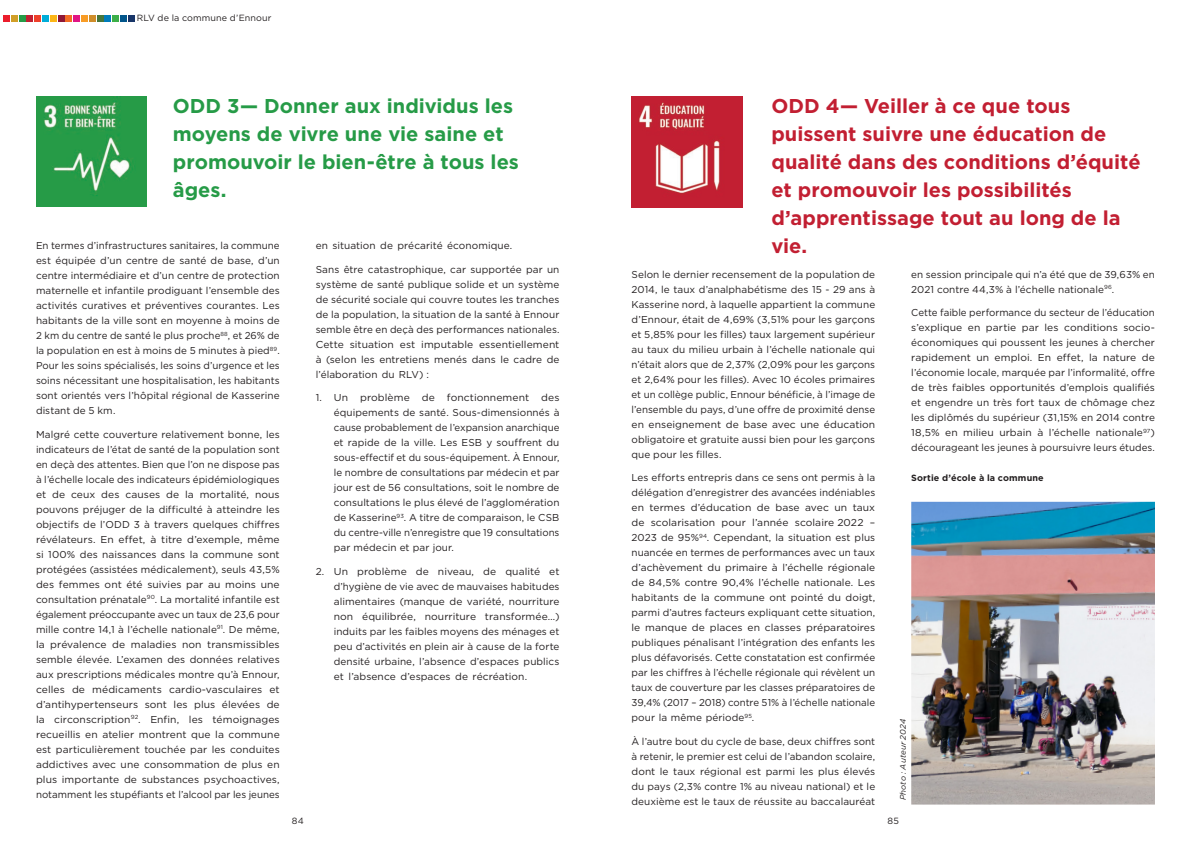
<style>
.page{position:relative;width:1191px;height:842px;background:#fff}
.page>*{position:absolute;margin:0;border:0;box-sizing:border-box;transform-origin:0 0}
.titre_1{font:700 20px/28px "Gotham";color:#c21f32}
.titre_1-2{font:700 20px/28px "Gotham";color:#269b47}
.t1{font:10px/15px "Gotham";letter-spacing:.005em;color:#231f20;text-align:justify}
.t2{font:9px "Gotham";letter-spacing:.015em;color:#231f20}
.encart{font:700 9px "Gotham";letter-spacing:.015em;color:#231f20}
.source_2{font:italic 8px "Gotham";letter-spacing:.015em;color:#231f20}
</style>
<div class="page">
<div style="left:3px;top:15px;width:7px;height:6px;background:#eb1d2c"></div>
<div style="left:11px;top:15px;width:7px;height:6px;background:#d19f28"></div>
<div style="left:19px;top:15px;width:7px;height:6px;background:#269b47"></div>
<svg style="left:27px;top:15px;width:6px;height:6px"></svg>
<div style="left:34px;top:15px;width:7px;height:6px;background:#ee402a"></div>
<div style="left:42px;top:15px;width:7px;height:6px;background:#00add9"></div>
<div style="left:50px;top:15px;width:7px;height:6px;background:#fcb616"></div>
<svg style="left:58px;top:15px;width:14px;height:6px"></svg>
<div style="left:73px;top:15px;width:7px;height:6px;background:#e11584"></div>
<div style="left:81px;top:15px;width:7px;height:6px;background:#f89c25"></div>
<div style="left:89px;top:15px;width:7px;height:6px;background:#cf8d2a"></div>
<svg style="left:97px;top:15px;width:14px;height:6px"></svg>
<div style="left:112px;top:15px;width:7px;height:6px;background:#3daf49"></div>
<div style="left:120px;top:15px;width:7px;height:6px;background:#01558a"></div>
<div style="left:128px;top:15px;width:7px;height:6px;background:#183568"></div>
<img style="left:36px;top:96px;width:111px;height:111px">
<img style="left:631px;top:97px;width:111px;height:110px">
<img style="left:911px;top:502px;width:244px;height:302px">
<p class="t2" style="left:137px;top:12px;width:136px">RLV de la commune d’Ennour</p>
<p class="titre_1-2" style="left:173px;top:92px;width:347px">ODD 3— Donner aux individus les moyens de vivre une vie saine et promouvoir le bien-être à tous les âges.</p>
<p class="t1" style="left:36px;top:238px;width:245px">En termes d’infrastructures sanitaires, la commune est équipée d’un centre de santé de base, d’un centre intermédiaire et d’un centre de protection maternelle et infantile prodiguant l’ensemble des activités curatives et préventives courantes. Les habitants de la ville sont en moyenne à moins de 2 km du centre de santé le plus proche<sup>88</sup>, et 26% de la population en est à moins de 5 minutes à pied<sup>89</sup>.<br>Pour les soins spécialisés, les soins d’urgence et les soins nécessitant une hospitalisation, les habitants sont orientés vers l’hôpital régional de Kasserine distant de 5 km.</p>
<p class="t1" style="left:36px;top:426px;width:245px">Malgré cette couverture relativement bonne, les indicateurs de l’état de santé de la population sont en deçà des attentes. Bien que l’on ne dispose pas à l’échelle locale des indicateurs épidémiologiques et de ceux des causes de la mortalité, nous pouvons préjuger de la difficulté à atteindre les objectifs de l’ODD 3 à travers quelques chiffres révélateurs. En effet, à titre d’exemple, même si 100% des naissances dans la commune sont protégées (assistées médicalement), seuls 43,5% des femmes ont été suivies par au moins une consultation prénatale<sup>90</sup>. La mortalité infantile est également préoccupante avec un taux de 23,6 pour mille contre 14,1 à l’échelle nationale<sup>91</sup>. De même, la prévalence de maladies non transmissibles semble élevée. L’examen des données relatives aux prescriptions médicales montre qu’à Ennour, celles de médicaments cardio-vasculaires et d’antihypertenseurs sont les plus élevées de la circonscription<sup>92</sup>. Enfin, les témoignages recueillis en atelier montrent que la commune est particulièrement touchée par les conduites addictives avec une consommation de plus en plus importante de substances psychoactives, notamment les stupéfiants et l’alcool par les jeunes</p>
<p class="t1" style="left:316px;top:238px;width:198px">en situation de précarité économique.</p>
<p class="t1" style="left:316px;top:261px;width:245px">Sans être catastrophique, car supportée par un système de santé publique solide et un système de sécurité sociale qui couvre toutes les tranches de la population, la situation de la santé à Ennour semble être en deçà des performances nationales.<br>Cette situation est imputable essentiellement à (selon les entretiens menés dans le cadre de l’élaboration du RLV) :</p>
<p class="t1" style="left:334px;top:390px;width:227px;text-indent:-18px">1. Un problème de fonctionnement des équipements de santé. Sous-dimensionnés à cause probablement de l’expansion anarchique et rapide de la ville. Les ESB y souffrent du sous-effectif et du sous-équipement. À Ennour, le nombre de consultations par médecin et par jour est de 56 consultations, soit le nombre de consultations le plus élevé de l’agglomération de Kasserine<sup>93</sup>. A titre de comparaison, le CSB du centre-ville n’enregistre que 19 consultations par médecin et par jour.</p>
<p class="t1" style="left:334px;top:563px;width:227px;text-indent:-18px">2. Un problème de niveau, de qualité et d’hygiène de vie avec de mauvaises habitudes alimentaires (manque de variété, nourriture non équilibrée, nourriture transformée…) induits par les faibles moyens des ménages et peu d’activités en plein air à cause de la forte densité urbaine, l’absence d’espaces publics et l’absence d’espaces de récréation.</p>
<p class="titre_1" style="left:771px;top:92px;width:371px">ODD 4— Veiller à ce que tous puissent suivre une éducation de qualité dans des conditions d’équité et promouvoir les possibilités d’apprentissage tout au long de la vie.</p>
<p class="t1" style="left:631px;top:266px;width:245px">Selon le dernier recensement de la population de 2014, le taux d’analphabétisme des 15 - 29 ans à Kasserine nord, à laquelle appartient la commune d’Ennour, était de 4,69% (3,51% pour les garçons et 5,85% pour les filles) taux largement supérieur au taux du milieu urbain à l’échelle nationale qui n’était alors que de 2,37% (2,09% pour les garçons et 2,64% pour les filles). Avec 10 écoles primaires et un collège public, Ennour bénéficie, à l’image de l’ensemble du pays, d’une offre de proximité dense en enseignement de base avec une éducation obligatoire et gratuite aussi bien pour les garçons que pour les filles.</p>
<p class="t1" style="left:631px;top:470px;width:245px">Les efforts entrepris dans ce sens ont permis à la délégation d’enregistrer des avancées indéniables en termes d’éducation de base avec un taux de scolarisation pour l’année scolaire 2022 – 2023 de 95%<sup>94</sup>. Cependant, la situation est plus nuancée en termes de performances avec un taux d’achèvement du primaire à l’échelle régionale de 84,5% contre 90,4% l’échelle nationale. Les habitants de la commune ont pointé du doigt, parmi d’autres facteurs expliquant cette situation, le manque de places en classes préparatoires publiques pénalisant l’intégration des enfants les plus défavorisés. Cette constatation est confirmée par les chiffres à l’échelle régionale qui révèlent un taux de couverture par les classes préparatoires de 39,4% (2017 – 2018) contre 51% à l’échelle nationale pour la même période<sup>95</sup>.</p>
<p class="t1" style="left:631px;top:733px;width:245px">À l’autre bout du cycle de base, deux chiffres sont à retenir, le premier est celui de l’abandon scolaire, dont le taux régional est parmi les plus élevés du pays (2,3% contre 1% au niveau national) et le deuxième est le taux de réussite au baccalauréat</p>
<p class="t1" style="left:911px;top:266px;width:245px">en session principale qui n’a été que de 39,63% en<br>2021 contre 44,3% à l’échelle nationale<sup>96</sup>.</p>
<p class="t1" style="left:911px;top:305px;width:245px">Cette faible performance du secteur de l’éducation s’explique en partie par les conditions socio&shy;économiques qui poussent les jeunes à chercher rapidement un emploi. En effet, la nature de l’économie locale, marquée par l’informalité, offre de très faibles opportunités d’emplois qualifiés et engendre un très fort taux de chômage chez les diplômés du supérieur (31,15% en 2014 contre 18,5% en milieu urbain à l’échelle nationale<sup>97</sup>) décourageant les jeunes à poursuivre leurs études.</p>
<p class="encart" style="left:911px;top:471px;width:134px">Sortie d’école à la commune</p>
<p class="source_2" style="left:897px;top:800px;width:83px;rotate:-90deg">Photo : Auteur 2024</p>
<p class="t2" style="left:292px;top:815px;width:14px">84</p>
<p class="t2" style="left:887px;top:815px;width:13px">85</p>
</div>
